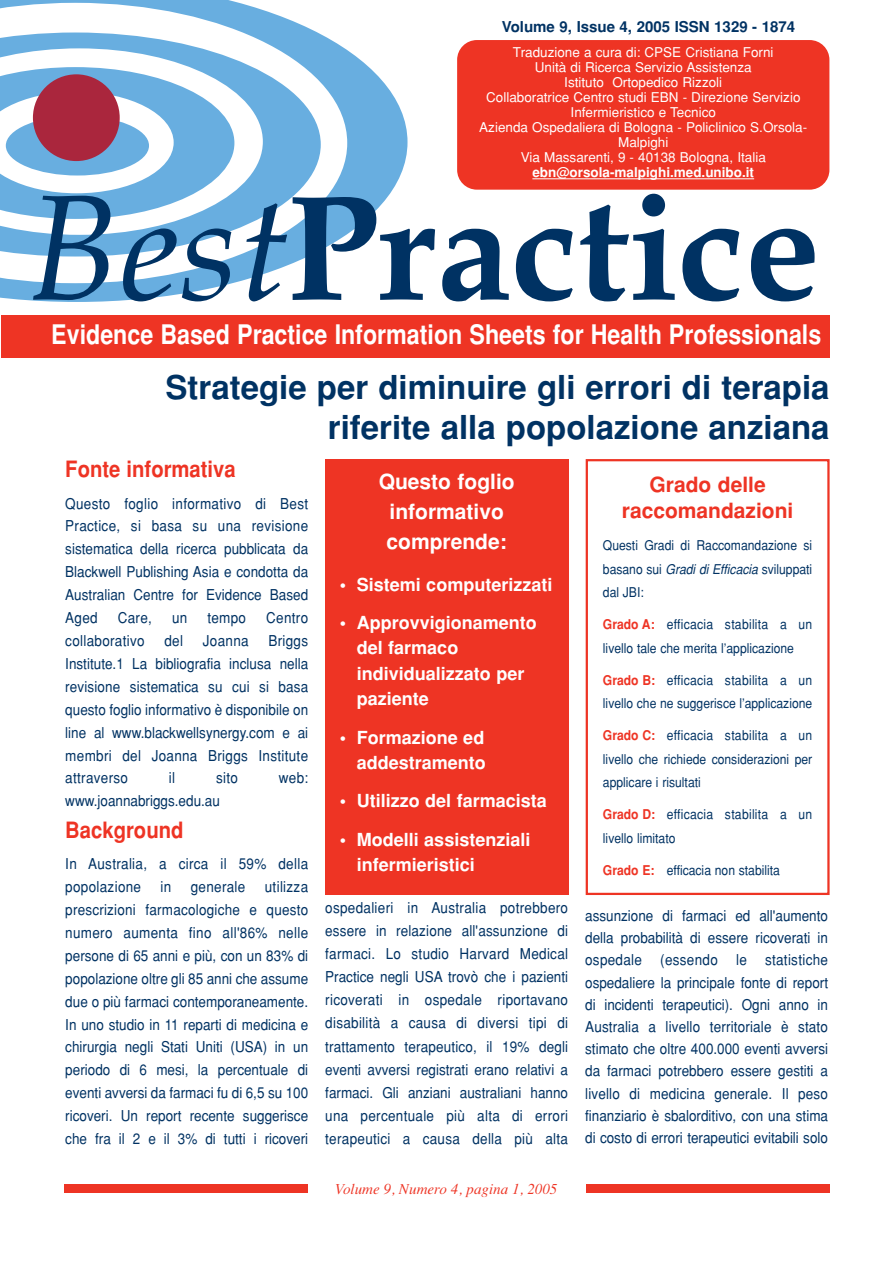
<style>
.page{position:relative;width:893px;height:1263px;background:#fff}
.page>*{position:absolute;margin:0;border:0;box-sizing:border-box;transform-origin:0 0}
.t1{font:700 150px "Book Antiqua";color:#003263}
.t2{font:700 33px/39.6px "Helvetica";color:#003263;text-align:right}
.t3{font:700 27px "Helvetica";color:#fff;scale:.86 1}
.t4{font:700 22.5px "Helvetica";color:#ee3424;scale:.9 1}
.t5{font:700 21px/30px "Helvetica";color:#fff;text-align:center}
.t6{font:700 21px/26.5px "Helvetica";color:#ee3424;text-align:center}
.t7{font:700 18px/25.5px "Helvetica";color:#fff}
.t8{font:15px/23px "Helvetica";letter-spacing:.02em;color:#003263;text-align:justify;scale:.9 1}
.t9{font:700 15px "Helvetica";color:#003263}
.t10{font:italic 15px "Times";color:#ee3424}
.t11{font:15px "Helvetica";color:#003263;scale:.9 1}
.t12{font:13.5px/23.5px "Helvetica";color:#003263;text-align:justify;scale:.9 1}
.t13{font:13.5px/15px "Helvetica";color:#fff;text-align:center}
.t14{font:13.5px/23.5px "Helvetica";letter-spacing:.02em;color:#003263;scale:.9 1}
.t15{font:700 13.5px "Helvetica";color:#fff}
.s1{font-weight:400;font-style:italic}
.s2{font-style:italic}
.s3{font-weight:700;color:#ee3424}
</style>
<div class="page">
<div style="left:64px;top:1184px;width:244px;height:9px;background:#ee3424"></div>
<div style="left:585px;top:1184px;width:244px;height:9px;background:#ee3424"></div>
<div style="left:1px;top:315px;width:828px;height:43px;background:#ee3424"></div>
<svg style="left:0;top:0;width:407px;height:302px"></svg>
<svg style="left:0;top:33px;width:321px;height:224px;fill:#68aee0"></svg>
<svg style="left:0;top:67px;width:234px;height:152px"></svg>
<div style="left:6px;top:116px;width:143px;height:60px;background:#68aee0;border-radius:50%"></div>
<div style="left:33px;top:74px;width:87px;height:87px;background:#aa263d;border-radius:50%"></div>
<div style="left:585px;top:459px;width:244px;height:436px;border:2px solid #ee3424"></div>
<div style="left:325px;top:459px;width:243px;height:435px;background:#ee3424"></div>
<div style="left:457px;top:40px;width:372px;height:150px;background:#ee3424;border-radius:20px"></div>
<hr style="left:532px;top:178px;width:222px;height:1px;background:#fff">
<p class="t9" style="left:502px;top:21px;width:295px">Volume 9, Issue 4, 2005 ISSN 1329 - 1874</p>
<p class="t13" style="left:479px;top:46px;width:329px">Traduzione a cura di: CPSE Cristiana Forni<br>Unità di Ricerca Servizio Assistenza<br>Istituto Ortopedico Rizzoli<br>Collaboratrice Centro studi EBN - Direzione Servizio Infermieristico e Tecnico<br>Azienda Ospedaliera di Bologna - Policlinico S.Orsola-Malpighi<br>Via Massarenti, 9 - 40138 Bologna, Italia</p>
<p class="t15" style="left:532px;top:168px;width:223px">ebn@orsola-malpighi.med.unibo.it</p>
<h1 class="t1" style="left:28px;top:190px;width:793px"><span class="s1">Best</span>Practice</h1>
<h3 class="t3" style="left:51px;top:324px;width:896px">Evidence Based Practice Information Sheets for Health Professionals</h3>
<h2 class="t2" style="left:165px;top:371px;width:665px">Strategie per diminuire gli errori di terapia riferite alla popolazione anziana</h2>
<h3 class="t4" style="left:65px;top:461px;width:191px">Fonte informativa</h3>
<p class="t8" style="left:65px;top:493px;width:271px">Questo foglio informativo di Best Practice, si basa su una revisione sistematica della ricerca pubblicata da Blackwell Publishing Asia e condotta da Australian Centre for Evidence Based Aged</p>
<p class="t8" style="left:118px;top:608px;width:40px">Care,</p>
<p class="t8" style="left:172px;top:608px;width:19px">un</p>
<p class="t8" style="left:207px;top:608px;width:45px">tempo</p>
<p class="t8" style="left:266px;top:608px;width:48px">Centro</p>
<p class="t8" style="left:65px;top:631px;width:90px">collaborativo</p>
<p class="t8" style="left:164px;top:631px;width:22px">del</p>
<p class="t8" style="left:203px;top:631px;width:52px">Joanna</p>
<p class="t8" style="left:65px;top:631px;width:271px;text-indent:203px">Briggs Institute.1 La bibliografia inclusa nella revisione sistematica su cui si basa questo foglio informativo è disponibile on line al www.blackwellsynergy.com e ai membri del Joanna Briggs Institute attraverso</p>
<p class="t8" style="left:169px;top:768px;width:8px">il</p>
<p class="t8" style="left:216px;top:768px;width:26px">sito</p>
<p class="t8" style="left:279px;top:768px;width:34px">web:</p>
<p class="t11" style="left:65px;top:796px;width:173px">www.joannabriggs.edu.au</p>
<h3 class="t4" style="left:65px;top:822px;width:133px">Background</h3>
<p class="t8" style="left:65px;top:854px;width:271px">In Australia, a circa il 59% della popolazione</p>
<p class="t8" style="left:65px;top:877px;width:271px;text-indent:199px">utilizza prescrizioni farmacologiche e questo numero aumenta fino all'86% nelle persone di 65 anni e più, con un 83% di popolazione oltre gli 85 anni che assume due o più farmaci contemporaneamente.<br>In uno studio in 11 reparti di medicina e chirurgia negli Stati Uniti (USA) in un periodo di 6 mesi, la percentuale di eventi avversi da farmaci fu di 6,5 su 100 ricoveri. Un report recente suggerisce che fra il 2 e il 3% di tutti i ricoveri</p>
<p class="t8" style="left:160px;top:877px;width:14px">in</p>
<p class="t8" style="left:191px;top:877px;width:62px">generale</p>
<h3 class="t5" style="left:379px;top:469px;width:137px">Questo foglio informativo comprende:</h3>
<p class="t7" style="left:340px;top:573px;width:214px">• Sistemi computerizzati</p>
<p class="t7" style="left:357px;top:612px;width:181px;text-indent:-17px">• Approvvigionamento del farmaco individualizzato per paziente</p>
<p class="t7" style="left:340px;top:726px;width:148px;text-align:right">• Formazione ed addestramento</p>
<p class="t7" style="left:340px;top:790px;width:209px">• Utilizzo del farmacista</p>
<p class="t7" style="left:357px;top:828px;width:175px;text-indent:-17px">• Modelli assistenziali infermieristici</p>
<h3 class="t6" style="left:621px;top:473px;width:173px">Grado delle raccomandazioni</h3>
<p class="t12" style="left:603px;top:535px;width:234px">Questi Gradi di Raccomandazione si basano sui <span class="s2">Gradi di Efficacia</span> sviluppati dal JBI:</p>
<p class="t12" style="left:603px;top:614px;width:234px"><span class="s3">Grado A:</span> efficacia stabilita a un livello tale che merita l’applicazione</p>
<p class="t12" style="left:603px;top:670px;width:234px"><span class="s3">Grado B:</span> efficacia stabilita a un livello che ne suggerisce l’applicazione</p>
<p class="t12" style="left:603px;top:725px;width:234px"><span class="s3">Grado C:</span> efficacia stabilita a un livello che richiede considerazioni per applicare i risultati</p>
<p class="t14" style="left:603px;top:804px;width:234px"><span class="s3">Grado D:</span> efficacia stabilita a un livello limitato</p>
<p class="t12" style="left:603px;top:860px;width:198px"><span class="s3">Grado E:</span> efficacia non stabilita</p>
<p class="t8" style="left:325px;top:897px;width:271px">ospedalieri in Australia potrebbero essere in relazione all'assunzione di farmaci. Lo studio Harvard Medical Practice negli USA trovò che i pazienti ricoverati in ospedale riportavano disabilità a causa di diversi tipi di trattamento terapeutico, il 19% degli eventi avversi registrati erano relativi a farmaci. Gli anziani australiani hanno una percentuale più alta di errori terapeutici a causa della più alta</p>
<p class="t8" style="left:585px;top:906px;width:271px;line-height:22.2px">assunzione di farmaci ed all'aumento della probabilità di essere ricoverati in ospedale (essendo le statistiche ospedaliere la principale fonte di report di incidenti terapeutici). Ogni anno in Australia a livello territoriale è stato stimato che oltre 400.000 eventi avversi da farmaci potrebbero essere gestiti a livello di medicina generale. Il peso finanziario è sbalorditivo, con una stima di costo di errori terapeutici evitabili solo</p>
<p class="t10" style="left:335px;top:1183px;width:224px">Volume 9, Numero 4, pagina 1, 2005</p>
</div>
